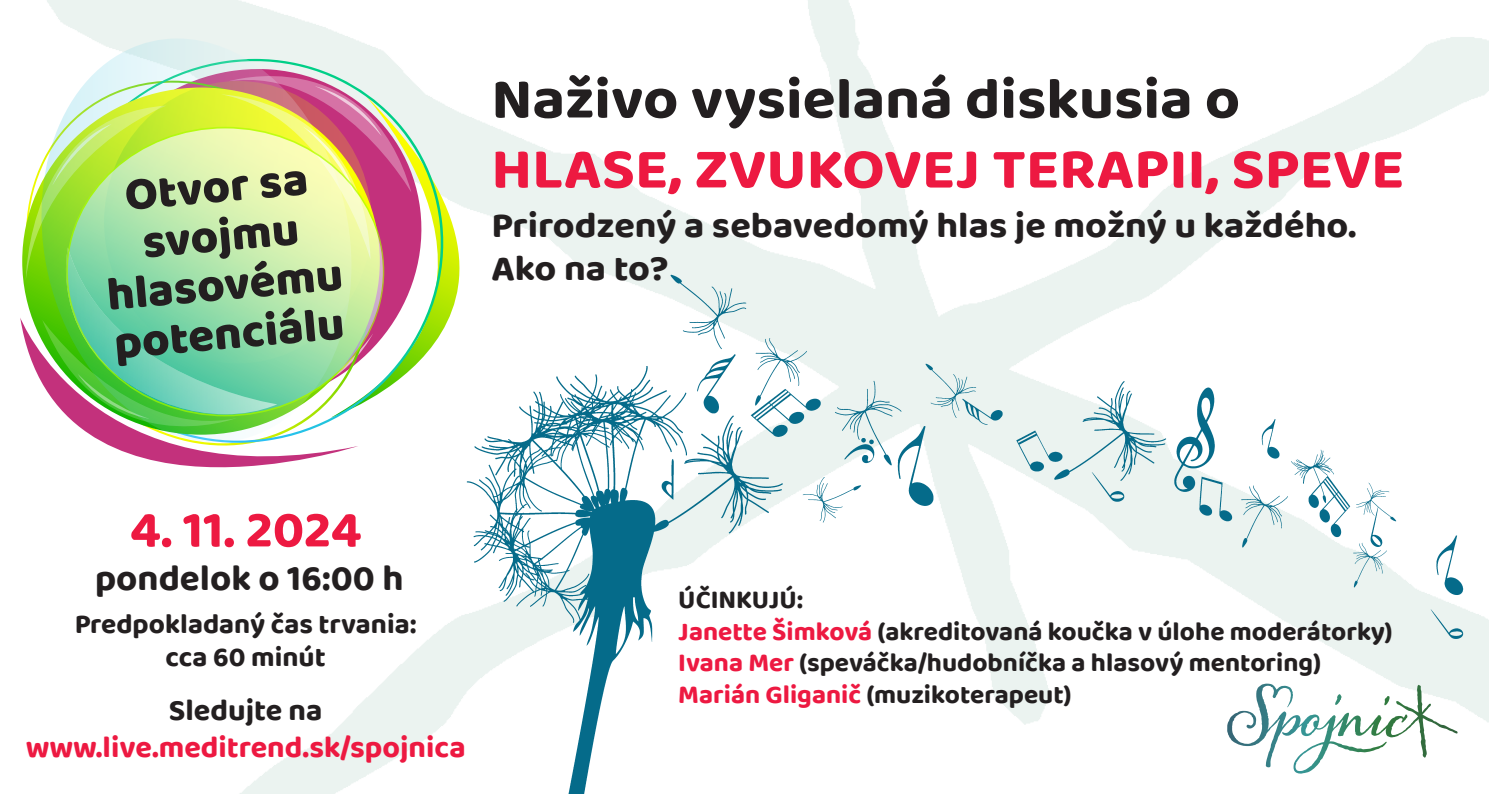
<style>
.page{position:relative;width:1489px;height:794px;background:#fff}
.page>*{position:absolute;margin:0;border:0;box-sizing:border-box;transform-origin:0 0}
.t1{font:700 58.27px "Baloo 2";color:#ed1941;scale:1.04 1}
.t2{font:700 58.27px "Baloo 2";color:#231f20;scale:1.04 1}
.t3{font:700 52.5px "Baloo 2";letter-spacing:-.005em;color:#ed1941}
.t4{font:47.25px/49px "Baloo Bhaijaan";color:#231f20;text-align:center}
.t5{font:700 36.75px "Baloo 2";color:#231f20}
.t6{font:700 36.23px/43.4px "Baloo 2";color:#231f20;scale:1.04 1}
.t7{font:700 30.45px "Baloo 2";color:#ed1941}
.t8{font:700 30.45px "Baloo 2";color:#231f20}
.t9{font:700 28px/33.6px "Baloo 2";color:#231f20;text-align:center}
.t10{font:700 26.25px/31.5px "Baloo 2";color:#231f20}
.s1{color:#ed1941}
</style>
<div class="page">
<img style="left:427px;top:247px;width:1061px;height:547px">
<svg style="left:453px;top:109px;width:143px;height:308px"></svg>
<svg style="left:351px;top:48px;width:102px;height:408px"></svg>
<svg style="left:91px;top:38px;width:260px;height:38px;background:#ddeae9"></svg>
<svg style="left:26px;top:76px;width:385px;height:350px;background:#c6d699"></svg>
<svg style="left:20px;top:317px;width:338px;height:151px"></svg>
<svg style="left:1334px;top:694px;width:7px;height:11px"></svg>
<svg style="left:1384px;top:696px;width:5px;height:9px"></svg>
<svg style="left:1227px;top:683px;width:39px;height:63px"></svg>
<h3 class="t4" style="left:96px;top:174px;width:238px;rotate:-5deg">Otvor sa svojmu hlasovému potenciálu</h3>
<h1 class="t2" style="left:491px;top:63px;width:721px">Naživo vysielaná diskusia o</h1>
<h1 class="t1" style="left:491px;top:133px;width:879px">HLASE, ZVUKOVEJ TERAPII, SPEVE</h1>
<h3 class="t6" style="left:491px;top:202px;width:833px">Prirodzený a sebavedomý hlas je možný u každého.<br>Ako na to?</h3>
<h2 class="t3" style="left:130px;top:497px;width:233px">4. 11. 2024</h2>
<h3 class="t5" style="left:95px;top:556px;width:310px">pondelok o 16:00 h</h3>
<p class="t9" style="left:75px;top:606px;width:343px">Predpokladaný čas trvania: cca 60 minút</p>
<p class="t8" style="left:169px;top:692px;width:155px">Sledujte na</p>
<p class="t7" style="left:26px;top:728px;width:441px">www.live.meditrend.sk/spojnica</p>
<p class="t10" style="left:678px;top:583px;width:715px">ÚČINKUJÚ:<br><span class="s1">Janette Šimková</span> (akreditovaná koučka v úlohe moderátorky)<br><span class="s1">Ivana Mer</span> (speváčka/hudobníčka a hlasový mentoring)<br><span class="s1">Marián Gliganič</span> (muzikoterapeut)</p>
</div>
